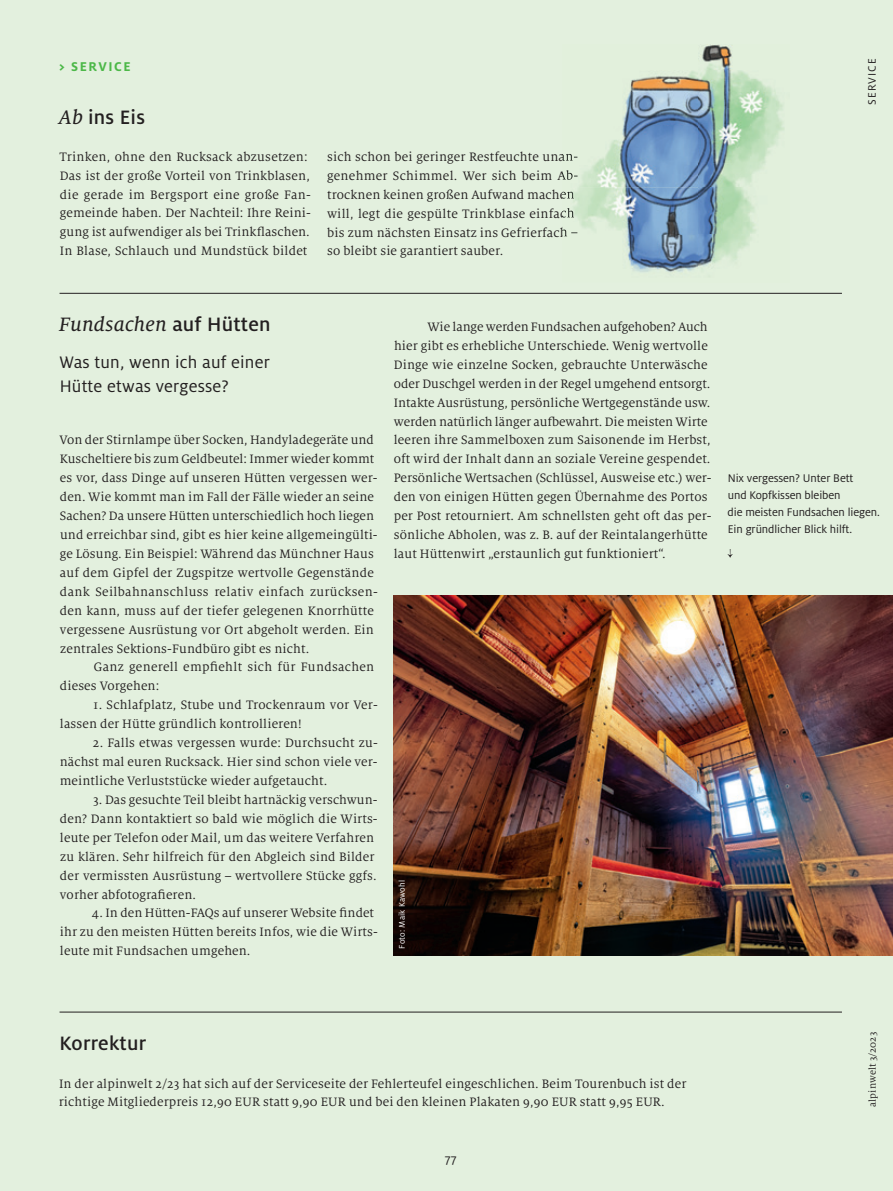
<style>
.page{position:relative;width:893px;height:1191px;background:#fff}
.page>*{position:absolute;margin:0;border:0;box-sizing:border-box;transform-origin:0 0}
.t1{font:italic 21.45px "Milo Serif OT Text";letter-spacing:.01em;color:#231f20}
.t2{font:500 21.45px "Milo Pro";letter-spacing:.01em;color:#231f20}
.t3{font:18.45px/24px "Milo Pro";letter-spacing:.01em;color:#231f20}
.t4{font:700 14.1px "Milo Pro";letter-spacing:.11em;color:#4cb848}
.t5{font:13.5px/18.9px "Milo Serif OT";letter-spacing:.01em;color:#231f20}
.t6{font:13.5px "Milo Pro";color:#231f20}
.t7{font:12.3px/16.8px "Milo Pro";letter-spacing:-.01em;color:#231f20}
.t8{font:12px "Milo Pro";letter-spacing:.09em;color:#231f20}
.t9{font:10.5px "Milo Serif OT";color:#231f20}
.t10{font:9px "Milo Pro";letter-spacing:.01em;color:#fff}
.s1{font-family:"Milo Serif OT Text";font-weight:400;font-style:italic}
.s2{font-family:"Milo Pro";font-weight:500;font-style:normal}
</style>
<div class="page">
<img style="left:0;top:1px;width:1px;height:1189px">
<div style="left:1px;top:0;width:892px;height:1191px;background:#e3f0de"></div>
<hr style="left:60px;top:293px;width:782px;height:1px;background:#231f20">
<hr style="left:60px;top:1011px;width:782px;height:1px;background:#231f20">
<svg style="left:727px;top:549px;width:6px;height:9px"></svg>
<img style="left:393px;top:595px;width:500px;height:360px">
<img style="left:562px;top:45px;width:223px;height:227px">
<img style="left:562px;top:151px;width:15px;height:12px">
<img style="left:562px;top:170px;width:15px;height:12px">
<svg style="left:562px;top:189px;width:12px;height:12px"></svg>
<svg style="left:562px;top:208px;width:12px;height:12px"></svg>
<img style="left:562px;top:227px;width:16px;height:9px">
<p class="t4" style="left:59px;top:58px;width:73px">&gt; SERVICE</p>
<h1 class="t2" style="left:59px;top:105px;width:88px"><span class="s1">Ab</span> ins Eis</h1>
<p class="t5" style="left:60px;top:147px;width:253px">Trinken, ohne den Rucksack abzusetzen:<br>Das ist der große Vorteil von Trinkblasen, die gerade im Bergsport eine große Fan&shy;gemeinde haben. Der Nachteil: Ihre Reini&shy;gung ist aufwendiger als bei Trinkflaschen.<br>In Blase, Schlauch und Mundstück bildet</p>
<p class="t5" style="left:327px;top:147px;width:253px">sich schon bei geringer Restfeuchte unan&shy;genehmer Schimmel. Wer sich beim Ab&shy;trocknen keinen großen Aufwand machen will, legt die gespülte Trinkblase einfach bis zum nächsten Einsatz ins Gefrierfach – so bleibt sie garantiert sauber.</p>
<p class="t8" style="left:865px;top:159px;width:103px;rotate:-90deg">UNSERE PARTNER</p>
<p class="t8" style="left:866px;top:105px;width:48px;rotate:-90deg">SERVICE</p>
<h1 class="t1" style="left:59px;top:313px;width:213px">Fundsachen <span class="s2">auf Hütten</span></h1>
<h2 class="t3" style="left:60px;top:351px;width:212px">Was tun, wenn ich auf einer<br>Hütte etwas vergesse?</h2>
<p class="t5" style="left:60px;top:431px;width:320px">Von der Stirnlampe über Socken, Handyladegeräte und Kuscheltiere bis zum Geldbeutel: Immer wieder kommt es vor, dass Dinge auf unseren Hütten vergessen wer&shy;den. Wie kommt man im Fall der Fälle wieder an seine Sachen? Da unsere Hütten unterschiedlich hoch liegen und erreichbar sind, gibt es hier keine allgemeingülti&shy;ge Lösung. Ein Beispiel: Während das Münchner Haus auf dem Gipfel der Zugspitze wertvolle Gegenstände dank Seilbahnanschluss relativ einfach zurücksen&shy;den kann, muss auf der tiefer gelegenen Knorrhütte vergessene Ausrüstung vor Ort abgeholt werden. Ein zentrales Sektions-Fundbüro gibt es nicht.</p>
<p class="t5" style="left:60px;top:658px;width:316px;text-indent:34px">Ganz generell empfiehlt sich für Fundsachen dieses Vorgehen:</p>
<p class="t5" style="left:60px;top:696px;width:319px;text-indent:33px">1. Schlafplatz, Stube und Trockenraum vor Ver&shy;lassen der Hütte gründlich kontrollieren!</p>
<p class="t5" style="left:60px;top:734px;width:320px;text-align:justify;text-indent:33px">2. Falls etwas vergessen wurde: Durchsucht zu&shy;nächst mal euren Rucksack. Hier sind schon viele ver&shy;meintliche Verluststücke wieder aufgetaucht.</p>
<p class="t5" style="left:60px;top:790px;width:319px;text-indent:33px">3. Das gesuchte Teil bleibt hartnäckig verschwun&shy;den? Dann kontaktiert so bald wie möglich die Wirts&shy;leute per Telefon oder Mail, um das weitere Verfahren zu klären. Sehr hilfreich für den Abgleich sind Bilder der vermissten Ausrüstung – wertvollere Stücke ggfs. vorher abfotografieren.</p>
<p class="t5" style="left:60px;top:904px;width:319px;text-indent:32px">4. In den Hütten-FAQs auf unserer Website findet ihr zu den meisten Hütten bereits Infos, wie die Wirts&shy;leute mit Fundsachen umgehen.</p>
<p class="t5" style="left:394px;top:317px;width:319px;text-indent:34px">Wie lange werden Fundsachen aufgehoben? Auch hier gibt es erhebliche Unterschiede. Wenig wertvolle Dinge wie einzelne Socken, gebrauchte Unterwäsche oder Duschgel werden in der Regel umgehend entsorgt.<br>Intakte Ausrüstung, persönliche Wertgegenstände usw. werden natürlich länger aufbewahrt. Die meisten Wirte leeren ihre Sammelboxen zum Saisonende im Herbst, oft wird der Inhalt dann an soziale Vereine gespendet.<br>Persönliche Wertsachen (Schlüssel, Ausweise etc.) wer&shy;den von einigen Hütten gegen Übernahme des Portos per Post retourniert. Am schnellsten geht oft das per&shy;sönliche Abholen, was z. B. auf der Reintalangerhütte laut Hüttenwirt „erstaunlich gut funktioniert“.</p>
<p class="t10" style="left:397px;top:948px;width:70px;rotate:-90deg">Foto: Maik Kawohl</p>
<p class="t7" style="left:728px;top:470px;width:154px">Nix vergessen? Unter Bett<br>und Kopfkissen bleiben<br>die meisten Fundsachen liegen.<br>Ein gründlicher Blick hilft.</p>
<h1 class="t2" style="left:60px;top:1031px;width:88px">Korrektur</h1>
<p class="t5" style="left:59px;top:1074px;width:629px">In der alpinwelt 2/23 hat sich auf der Serviceseite der Fehlerteufel eingeschlichen. Beim Tourenbuch ist der richtige Mitgliederpreis 12,90 EUR statt 9,90 EUR und bei den kleinen Plakaten 9,90 EUR statt 9,95 EUR.</p>
<p class="t6" style="left:445px;top:1151px;width:13px">77</p>
<p class="t9" style="left:867px;top:1107px;width:77px;rotate:-90deg">alpinwelt 3/2023</p>
</div>
